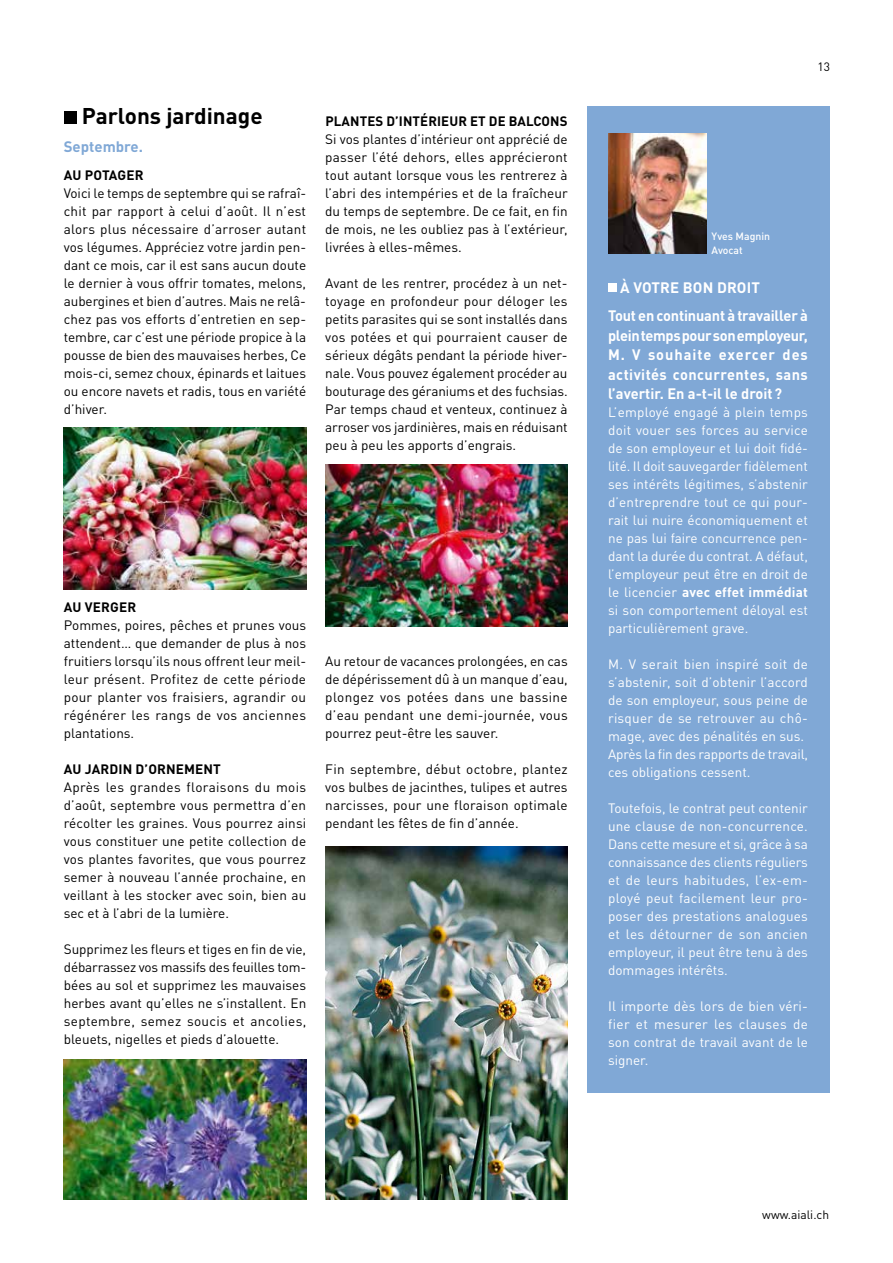
<style>
.page{position:relative;width:893px;height:1263px;background:#fff}
.page>*{position:absolute;margin:0;border:0;box-sizing:border-box;transform-origin:0 0}
.t1{font:700 22.5px "DIN Pro";color:#000}
.t2{font:700 15px/19.5px "DINOT";color:#fff}
.t3{font:700 15px "DINOT";color:#80a8d6}
.t4{font:13.5px/18px "DINOT";color:#000;text-align:justify}
.t5{font:13.5px/18px "DINOT";color:#fff;text-align:justify}
.t6{font:700 13.5px "DINOT";letter-spacing:.01em;color:#000}
.t7{font:12px "DINOT";color:#000}
.t8{font:500 10.5px/13.5px "DINOT";color:#fff}
.s1{font-weight:700}
</style>
<div class="page">
<div style="left:64px;top:111px;width:13px;height:12px;background:#000"></div>
<img style="left:64px;top:427px;width:242px;height:162px">
<img style="left:325px;top:465px;width:243px;height:161px">
<img style="left:64px;top:1059px;width:242px;height:140px">
<img style="left:325px;top:846px;width:243px;height:353px">
<div style="left:587px;top:106px;width:242px;height:987px;background:#80a8d6"></div>
<div style="left:608px;top:284px;width:9px;height:8px;background:#fff"></div>
<img style="left:608px;top:133px;width:98px;height:121px">
<h1 class="t1" style="left:82px;top:100px;width:182px">Parlons jardinage</h1>
<p class="t3" style="left:64px;top:136px;width:81px">Septembre.</p>
<p class="t6" style="left:64px;top:166px;width:81px">AU POTAGER</p>
<p class="t4" style="left:64px;top:184px;width:244px">Voici le temps de septembre qui se rafraî&shy;chit par rapport à celui d’août. Il n’est alors plus nécessaire d’arroser autant vos légumes. Appréciez votre jardin pen&shy;dant ce mois, car il est sans aucun doute le dernier à vous offrir tomates, melons, aubergines et bien d’autres. Mais ne relâ&shy;chez pas vos efforts d’entretien en sep&shy;tembre, car c’est une période propice à la pousse de bien des mauvaises herbes, Ce mois-ci, semez choux, épinards et laitues ou encore navets et radis, tous en variété d’hiver.</p>
<p class="t6" style="left:325px;top:112px;width:244px">PLANTES D’INTÉRIEUR ET DE BALCONS</p>
<p class="t4" style="left:325px;top:130px;width:244px">Si vos plantes d’intérieur ont apprécié de passer l’été dehors, elles apprécieront tout autant lorsque vous les rentrerez à l’abri des intempéries et de la fraîcheur du temps de septembre. De ce fait, en fin de mois, ne les oubliez pas à l’extérieur, livrées à elles-mêmes.</p>
<p class="t4" style="left:325px;top:274px;width:244px">Avant de les rentrer, procédez à un net&shy;toyage en profondeur pour déloger les petits parasites qui se sont installés dans vos potées et qui pourraient causer de sérieux dégâts pendant la période hiver&shy;nale. Vous pouvez également procéder au bouturage des géraniums et des fuchsias.<br>Par temps chaud et venteux, continuez à arroser vos jardinières, mais en réduisant peu à peu les apports d’engrais.</p>
<p class="t6" style="left:64px;top:598px;width:74px">AU VERGER</p>
<p class="t4" style="left:64px;top:616px;width:244px">Pommes, poires, pêches et prunes vous attendent… que demander de plus à nos fruitiers lorsqu’ils nous offrent leur meil&shy;leur présent. Profitez de cette période pour planter vos fraisiers, agrandir ou régénérer les rangs de vos anciennes plantations.</p>
<p class="t6" style="left:64px;top:760px;width:159px">AU JARDIN D’ORNEMENT</p>
<p class="t4" style="left:64px;top:778px;width:244px">Après les grandes floraisons du mois d’août, septembre vous permettra d’en récolter les graines. Vous pourrez ainsi vous constituer une petite collection de vos plantes favorites, que vous pourrez semer à nouveau l’année prochaine, en veillant à les stocker avec soin, bien au sec et à l’abri de la lumière.</p>
<p class="t4" style="left:64px;top:940px;width:244px">Supprimez les fleurs et tiges en fin de vie, débarrassez vos massifs des feuilles tom&shy;bées au sol et supprimez les mauvaises herbes avant qu’elles ne s’installent. En septembre, semez soucis et ancolies, bleuets, nigelles et pieds d’alouette.</p>
<p class="t4" style="left:325px;top:652px;width:244px">Au retour de vacances prolongées, en cas de dépérissement dû à un manque d’eau, plongez vos potées dans une bassine d’eau pendant une demi-journée, vous pourrez peut-être les sauver.</p>
<p class="t4" style="left:325px;top:760px;width:244px">Fin septembre, début octobre, plantez vos bulbes de jacinthes, tulipes et autres narcisses, pour une floraison optimale pendant les fêtes de fin d’année.</p>
<p class="t7" style="left:817px;top:60px;width:14px">13</p>
<p class="t8" style="left:712px;top:230px;width:60px">Yves Magnin<br>Avocat</p>
<p class="t2" style="left:608px;top:273px;width:201px;line-height:28px;text-indent:12px">À VOTRE BON DROIT<br>Tout en continuant à travailler à</p>
<p class="t2" style="left:608px;top:325px;width:201px;text-align:justify">plein temps pour son employeur, M. V souhaite exercer des activités concurrentes, sans l’avertir. En a-t-il le droit?</p>
<p class="t5" style="left:608px;top:403px;width:201px">L’employé engagé à plein temps doit vouer ses forces au service de son employeur et lui doit fidé&shy;lité. Il doit sauvegarder fidèlement ses intérêts légitimes, s’abstenir d’entreprendre tout ce qui pour&shy;rait lui nuire économiquement et ne pas lui faire concurrence pen&shy;dant la durée du contrat. A défaut, l’employeur peut être en droit de le licencier <span class="s1">avec effet immédiat </span>si son comportement déloyal est particulièrement grave.</p>
<p class="t5" style="left:608px;top:655px;width:201px;text-align:left">M. V serait bien inspiré soit de s’abstenir, soit d’obtenir l’accord de son employeur, sous peine de risquer de se retrouver au chô&shy;mage, avec des pénalités en sus.<br>Après la fin des rapports de travail, ces obligations cessent.</p>
<p class="t5" style="left:608px;top:799px;width:201px">Toutefois, le contrat peut contenir une clause de non-concurrence.<br>Dans cette mesure et si, grâce à sa connaissance des clients réguliers et de leurs habitudes, l’ex-em&shy;ployé peut facilement leur pro&shy;poser des prestations analogues et les détourner de son ancien employeur, il peut être tenu à des dommages intérêts.</p>
<p class="t5" style="left:608px;top:997px;width:201px">Il importe dès lors de bien véri&shy;fier et mesurer les clauses de son contrat de travail avant de le signer.</p>
<p class="t7" style="left:762px;top:1207px;width:68px">www.aiali.ch</p>
</div>
